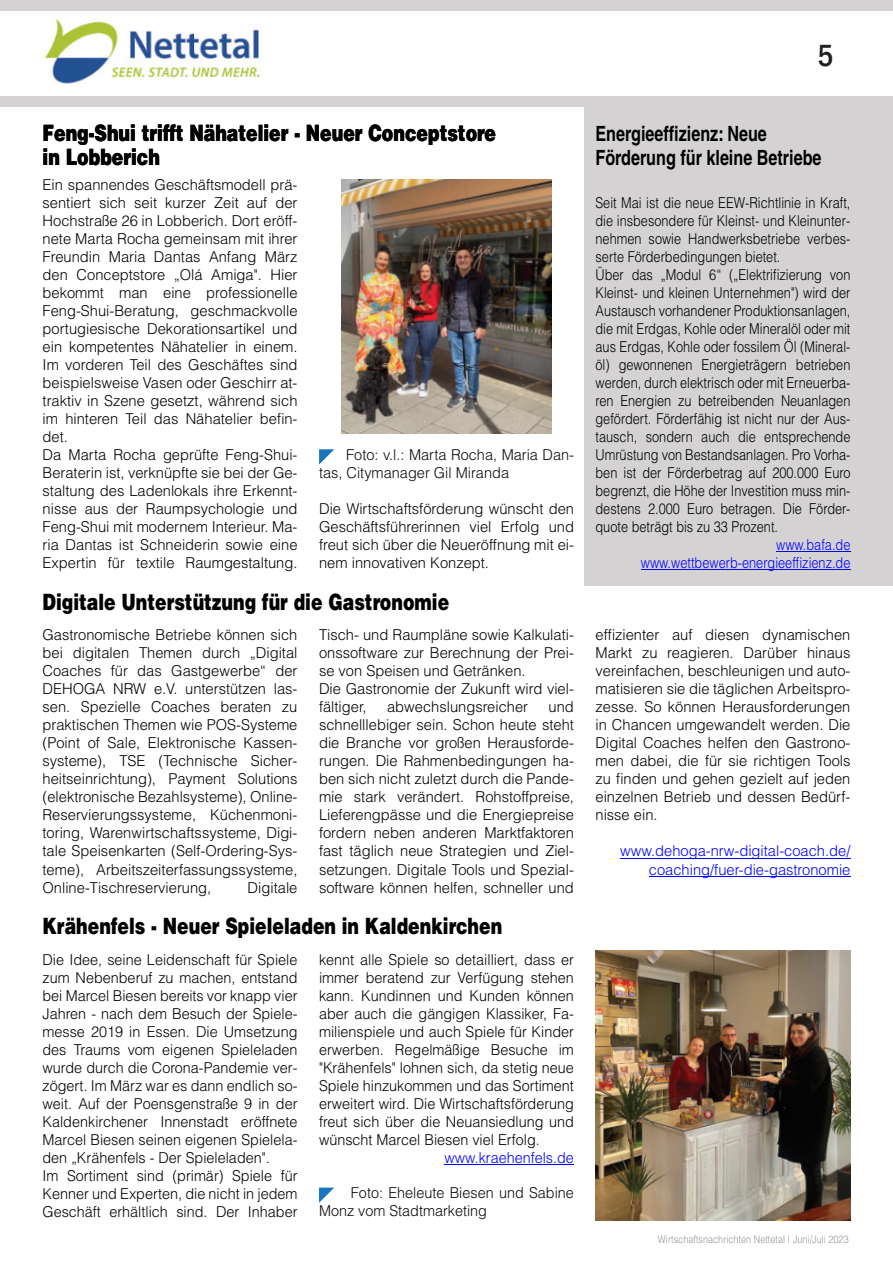
<style>
.page{position:relative;width:893px;height:1263px;background:#fff}
.page>*{position:absolute;margin:0;border:0;box-sizing:border-box;transform-origin:0 0}
.t1{font:500 condensed 31.5px "Franklin Gothic";color:#231f20}
.t2{font:900 22.5px/24px "Helvetica";color:#000;scale:.77 1}
.t3{font:700 21px/24.8px "Helvetica";color:#000;scale:.77 1}
.t4{font:300 15px/18px "Helvetica";color:#000;text-align:justify}
.t5{font:300 15px/18px "Helvetica";color:#000;scale:.96 1}
.t6{font:300 15px/18px "Helvetica";color:#000;scale:.85 1}
.t7{font:300 15px/18px "Helvetica";color:#00f;text-align:right}
.t8{font:300 15px/18px "Helvetica";color:rgb(0 0 0/.97)}
.t9{font:300 15px/18px "Helvetica";color:rgb(0 0 0/.97);scale:.96 1}
.t10{font:300 15px/18px "Helvetica";color:#00f;text-align:right;scale:.85 1}
.t11{font:300 15px "Helvetica";color:#00f;scale:.96 1}
.t12{font:300 10.5px "Helvetica";letter-spacing:.005em;color:#949497;scale:.86 1}
</style>
<div class="page">
<div style="left:0;top:96px;width:893px;height:11px;background:#d4d2d2"></div>
<img style="left:44px;top:16px;width:216px;height:68px">
<div style="left:0;top:0;width:893px;height:11px;background:#d4d2d2"></div>
<div style="left:585px;top:103px;width:308px;height:483px;background:#d4d2d2"></div>
<hr style="left:776px;top:551px;width:74px;height:1px;background:#00f">
<hr style="left:641px;top:569px;width:209px;height:1px;background:#00f">
<svg style="left:319px;top:449px;width:15px;height:15px"></svg>
<svg style="left:319px;top:1187px;width:15px;height:16px"></svg>
<img style="left:342px;top:179px;width:209px;height:254px">
<hr style="left:620px;top:858px;width:230px;height:1px;background:#00f">
<hr style="left:649px;top:876px;width:201px;height:1px;background:#00f">
<hr style="left:444px;top:1164px;width:130px;height:1px;background:#00f">
<img style="left:595px;top:950px;width:255px;height:270px">
<h1 class="t1" style="left:817px;top:44px;width:18px">5</h1>
<h2 class="t2" style="left:43px;top:123px;width:590px">Feng-Shui trifft Nähatelier - Neuer Conceptstore in Lobberich</h2>
<p class="t4" style="left:43px;top:177px;width:256px;text-align:left">Ein spannendes Geschäftsmodell prä&shy;sentiert sich seit kurzer Zeit auf der Hochstraße 26 in Lobberich. Dort eröff&shy;nete Marta Rocha gemeinsam mit ihrer Freundin Maria Dantas Anfang März den Conceptstore „Olá Amiga". Hier bekommt man eine professionelle Feng-Shui-Beratung, geschmackvolle portugiesische Dekorationsartikel und ein kompetentes Nähatelier in einem.<br>Im vorderen Teil des Geschäftes sind beispielsweise Vasen oder Geschirr at&shy;traktiv in Szene gesetzt, während sich im hinteren Teil das Nähatelier befin&shy;det.<br>Da Marta Rocha geprüfte Feng-Shui-Beraterin ist, verknüpfte sie bei der Ge&shy;staltung des Ladenlokals ihre Erkennt&shy;nisse aus der Raumpsychologie und Feng-Shui mit modernem Interieur. Ma&shy;ria Dantas ist Schneiderin sowie eine Expertin für textile Raumgestaltung.</p>
<p class="t8" style="left:319px;top:447px;width:257px;text-indent:27px">Foto: v.l.: Marta Rocha, Maria Dan&shy;tas, Citymanager Gil Miranda</p>
<p class="t4" style="left:319px;top:501px;width:256px">Die Wirtschaftsförderung wünscht den Geschäftsführerinnen viel Erfolg und freut sich über die Neueröffnung mit ei&shy;nem innovativen Konzept.</p>
<h2 class="t2" style="left:43px;top:592px;width:530px">Digitale Unterstützung für die Gastronomie</h2>
<p class="t4" style="left:43px;top:628px;width:256px">Gastronomische Betriebe können sich bei digitalen Themen durch „Digital Coaches für das Gastgewerbe“ der DEHOGA NRW e.V. unterstützen las&shy;sen. Spezielle Coaches beraten zu praktischen Themen wie POS-Systeme (Point of Sale, Elektronische Kassen&shy;systeme), TSE (Technische Sicher&shy;heitseinrichtung), Payment Solutions (elektronische Bezahlsysteme), Online-Reservierungssysteme, Küchenmoni&shy;toring, Warenwirtschaftssysteme, Digi&shy;tale Speisenkarten (Self-Ordering-Sys&shy;teme), Arbeitszeiterfassungssysteme, Online-Tischreservierung,</p>
<p class="t4" style="left:319px;top:628px;width:256px;text-align:left">Tisch- und Raumpläne sowie Kalkulati&shy;onssoftware zur Berechnung der Prei&shy;se von Speisen und Getränken.<br>Die Gastronomie der Zukunft wird viel&shy;fältiger,</p>
<p class="t4" style="left:319px;top:700px;width:256px;text-indent:230px">und schnelllebiger sein. Schon heute steht die Branche vor großen Herausforde&shy;rungen. Die Rahmenbedingungen ha&shy;ben sich nicht zuletzt durch die Pande&shy;mie stark verändert. Rohstoffpreise, Lieferengpässe und die Energiepreise fordern neben anderen Marktfaktoren fast täglich neue Strategien und Ziel&shy;setzungen. Digitale Tools und Spezial&shy;software können helfen, schneller und</p>
<p class="t4" style="left:387px;top:700px;width:143px">abwechslungsreicher</p>
<p class="t4" style="left:248px;top:880px;width:51px">Digitale</p>
<h2 class="t2" style="left:43px;top:916px;width:598px">Krähenfels - Neuer Spieleladen in Kaldenkirchen</h2>
<p class="t5" style="left:43px;top:952px;width:267px">Die Idee, seine Leidenschaft für Spiele zum Nebenberuf zu machen, entstand bei Marcel Biesen bereits vor knapp vier Jahren - nach dem Besuch der Spiele&shy;messe 2019 in Essen. Die Umsetzung des Traums vom eigenen Spieleladen wurde durch die Corona-Pandemie ver&shy;zögert. Im März war es dann endlich so&shy;weit. Auf der Poensgenstraße 9 in der Kaldenkirchener Innenstadt eröffnete Marcel Biesen seinen eigenen Spielela&shy;den „Krähenfels - Der Spieleladen".<br>Im Sortiment sind (primär) Spiele für Kenner und Experten, die nicht in jedem Geschäft erhältlich sind. Der Inhaber</p>
<p class="t5" style="left:319px;top:952px;width:267px;text-align:justify">kennt alle Spiele so detailliert, dass er immer beratend zur Verfügung stehen kann. Kundinnen und Kunden können aber auch die gängigen Klassiker, Fa&shy;milienspiele und auch Spiele für Kinder erwerben. Regelmäßige Besuche im "Krähenfels" lohnen sich, da stetig neue Spiele hinzukommen und das Sortiment erweitert wird. Die Wirtschaftsförderung freut sich über die Neuansiedlung und wünscht Marcel Biesen viel Erfolg.</p>
<p class="t11" style="left:444px;top:1152px;width:137px">www.kraehenfels.de</p>
<p class="t9" style="left:319px;top:1185px;width:267px;text-indent:32px">Foto: Eheleute Biesen und Sabine<br>Monz vom Stadtmarketing</p>
<h3 class="t3" style="left:595px;top:123px;width:295px">Energieeffizienz: Neue<br>Förderung für kleine Betriebe</h3>
<p class="t6" style="left:595px;top:195px;width:301px">Seit Mai ist die neue EEW-Richtlinie in Kraft, die insbesondere für Kleinst- und Kleinunter&shy;nehmen sowie Handwerksbetriebe verbes&shy;serte Förderbedingungen bietet.<br>Über das „Modul 6“ („Elektrifizierung von Kleinst- und kleinen Unternehmen") wird der Austausch vorhandener Produktionsanlagen, die mit Erdgas, Kohle oder Mineralöl oder mit aus Erdgas, Kohle oder fossilem Öl (Mineral&shy;öl) gewonnenen Energieträgern betrieben werden, durch elektrisch oder mit Erneuerba&shy;ren Energien zu betreibenden Neuanlagen gefördert. Förderfähig ist nicht nur der Aus&shy;tausch, sondern auch die entsprechende Umrüstung von Bestandsanlagen. Pro Vorha&shy;ben ist der Förderbetrag auf 200.000 Euro begrenzt, die Höhe der Investition muss min&shy;destens 2.000 Euro betragen. Die Förder&shy;quote beträgt bis zu 33 Prozent.</p>
<p class="t10" style="left:641px;top:537px;width:248px">www.bafa.de www.wettbewerb-energieeffizienz.de</p>
<p class="t4" style="left:595px;top:628px;width:256px">effizienter auf diesen dynamischen Markt zu reagieren. Darüber hinaus vereinfachen, beschleunigen und auto&shy;matisieren sie die täglichen Arbeitspro&shy;zesse. So können Herausforderungen in Chancen umgewandelt werden. Die Digital Coaches helfen den Gastrono&shy;men dabei, die für sie richtigen Tools zu finden und gehen gezielt auf jeden einzelnen Betrieb und dessen Bedürf&shy;nisse ein.</p>
<p class="t7" style="left:620px;top:844px;width:232px">www.dehoga-nrw-digital-coach.de/ coaching/fuer-die-gastronomie</p>
<p class="t12" style="left:658px;top:1235px;width:223px">Wirtschaftsnachrichten Nettetal | Juni/Juli 2023</p>
</div>
